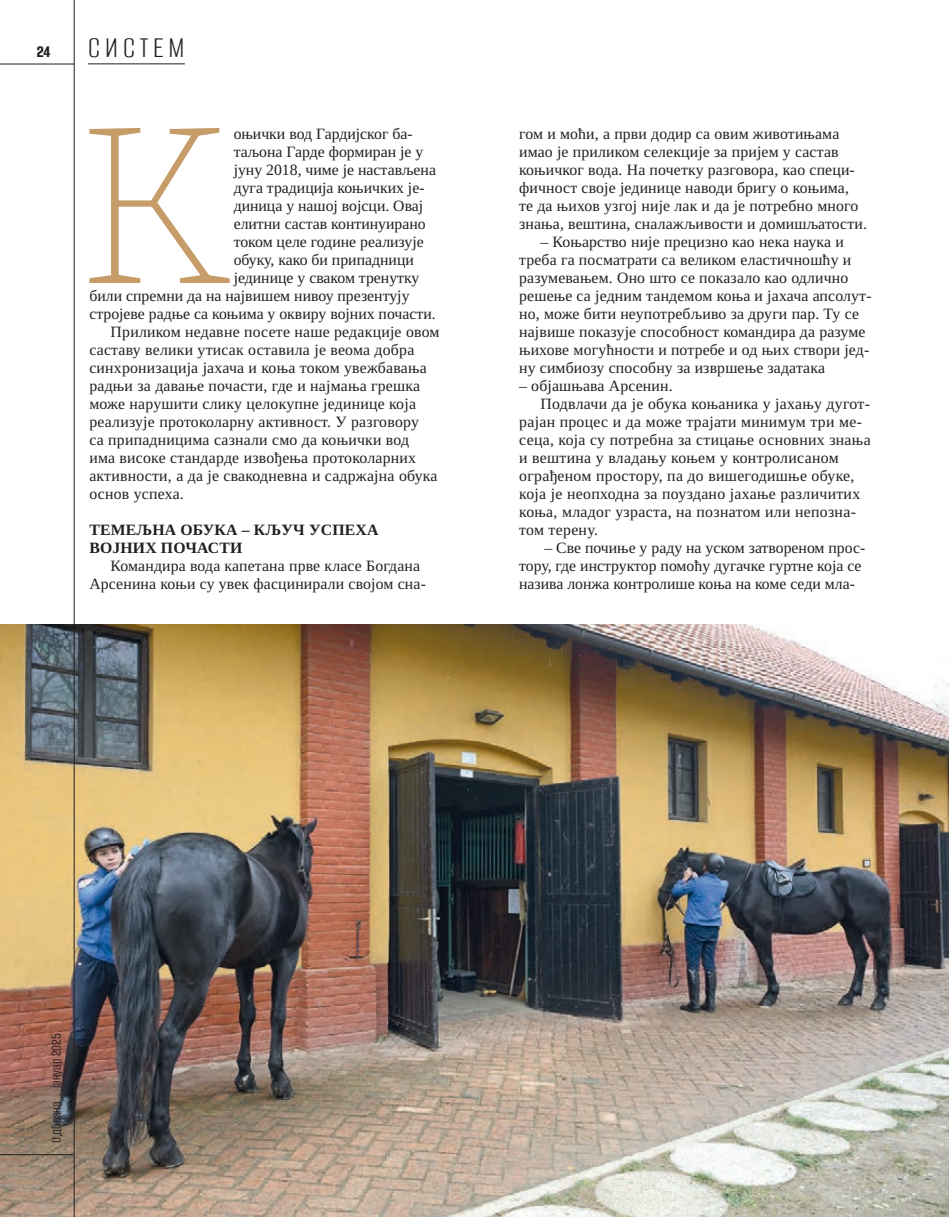
<style>
.page{position:relative;width:949px;height:1217px;background:#fff}
.page>*{position:absolute;margin:0;border:0;box-sizing:border-box;transform-origin:0 0}
.t1{font:200 223.5px "Bitter";color:#c69c68}
.t2{font:100 31.5px "Alumni Sans";letter-spacing:.14em;color:#231f20}
.t3{font:15.75px/18px "Tinos";letter-spacing:.01em;color:#231f20}
.t4{font:700 15.75px/18px "Tinos";letter-spacing:.01em;color:#231f20}
.t5{font:100 15px "Alumni Sans";color:#231f20}
.s1{font-size:18px}
</style>
<div class="page">
<img style="left:0;top:624px;width:948px;height:592px">
<hr style="left:0;top:64px;width:74px;height:1px;background:#231f20">
<hr style="left:74px;top:0;width:1px;height:1216px;background:#231f20">
<hr style="left:0;top:1154px;width:74px;height:1px;background:#231f20">
<hr style="left:88px;top:63px;width:97px;height:1px;background:#231f20">
<h2 class="t2" style="left:37px;top:32px;width:149px"><span class="s1">24</span> СИСТЕМ</h2>
<h1 class="t1" style="left:76px;top:63px;width:159px">К</h1>
<p class="t3" style="left:233px;top:124px;width:180px">оњички вод Гардијског ба-</p>
<p class="t3" style="left:233px;top:142px;width:191px">таљона Гарде формиран је у</p>
<p class="t3" style="left:233px;top:160px;width:204px">јуну 2018, чиме је настављена</p>
<p class="t3" style="left:233px;top:178px;width:192px">дуга традиција коњичких је-</p>
<p class="t3" style="left:233px;top:196px;width:191px">диница у нашој војсци. Овај</p>
<p class="t3" style="left:233px;top:214px;width:193px">елитни састав континуирано</p>
<p class="t3" style="left:233px;top:232px;width:191px">током целе године реализује</p>
<p class="t3" style="left:233px;top:250px;width:182px">обуку, како би припадници</p>
<p class="t3" style="left:233px;top:268px;width:187px">јединице у сваком тренутку</p>
<p class="t3" style="left:89px;top:286px;width:321px">били спремни да на највишем нивоу презентују</p>
<p class="t3" style="left:89px;top:304px;width:348px">стројеве радње са коњима у оквиру војних почасти.</p>
<p class="t3" style="left:111px;top:322px;width:330px">Приликом недавне посете наше редакције овом</p>
<p class="t3" style="left:89px;top:340px;width:326px">саставу велики утисак оставила је веома добра</p>
<p class="t3" style="left:89px;top:358px;width:339px">синхронизација јахача и коња током увежбавања</p>
<p class="t3" style="left:89px;top:376px;width:332px">радњи за давање почасти, где и најмања грешка</p>
<p class="t3" style="left:89px;top:394px;width:328px">може нарушити слику целокупне јединице која</p>
<p class="t3" style="left:89px;top:412px;width:331px">реализује протоколарну активност. У разговору</p>
<p class="t3" style="left:89px;top:430px;width:321px">са припадницима сазнали смо да коњички вод</p>
<p class="t3" style="left:89px;top:448px;width:328px">има високе стандарде извођења протоколарних</p>
<p class="t3" style="left:89px;top:466px;width:349px">активности, а да је свакодневна и садржајна обука</p>
<p class="t3" style="left:89px;top:484px;width:96px">основ успеха.</p>
<p class="t4" style="left:89px;top:520px;width:290px">ТЕМЕЉНА ОБУКА – КЉУЧ УСПЕХА<br>ВОЈНИХ ПОЧАСТИ</p>
<p class="t3" style="left:89px;top:556px;width:338px;text-indent:21px">Командира вода капетана прве класе Богдана<br>Арсенина коњи су увек фасцинирали својом сна-</p>
<p class="t3" style="left:519px;top:124px;width:349px">гом и моћи, а први додир са овим животињама имао je приликом селекције за пријем у састав коњичког вода. На почетку разговора, као специ&shy;фичност своје јединице наводи бригу о коњима,<br>те да њихов узгој није лак и да је потребно много знања, вештина, сналажљивости и домишљатости.</p>
<p class="t3" style="left:519px;top:232px;width:354px;text-indent:21px">– Коњарство није прецизно као нека наука и треба га посматрати са великом еластичношћу и разумевањем. Оно што се показало као одлично решење са једним тандемом коња и јахача апсолут&shy;но, може бити неупотребљиво за други пар. Ту се највише показује способност командира да разуме њихове могућности и потребе и од њих створи јед&shy;ну симбиозу способну за извршење задатака</p>
<p class="t3" style="left:519px;top:376px;width:155px">– објашњава Арсенин.</p>
<p class="t3" style="left:540px;top:394px;width:331px">Подвлачи да је обука коњаника у јахању дугот-</p>
<p class="t3" style="left:519px;top:412px;width:344px">рајан процес и да може трајати минимум три ме-</p>
<p class="t3" style="left:519px;top:430px;width:353px">сеца, која су потребна за стицање основних знања</p>
<p class="t3" style="left:519px;top:448px;width:321px">и вештина у владању коњем у контролисаном</p>
<p class="t3" style="left:519px;top:466px;width:337px">ограђеном простору, па до вишегодишње обуке,</p>
<p class="t3" style="left:519px;top:484px;width:342px">која је неопходна за поуздано јахање различитих</p>
<p class="t3" style="left:519px;top:502px;width:338px">коња, младог узраста, на познатом или непозна-</p>
<p class="t3" style="left:519px;top:520px;width:80px">том терену.</p>
<p class="t3" style="left:519px;top:538px;width:347px;text-indent:25px">– Све почиње у раду на уском затвореном прос&shy;тору, где инструктор помоћу дугачке гуртне која се назива лонжа контролише коња на коме седи мла-</p>
<p class="t5" style="left:49px;top:1142px;width:114px;rotate:-90deg">Одбрана . јануар 2025.</p>
</div>
